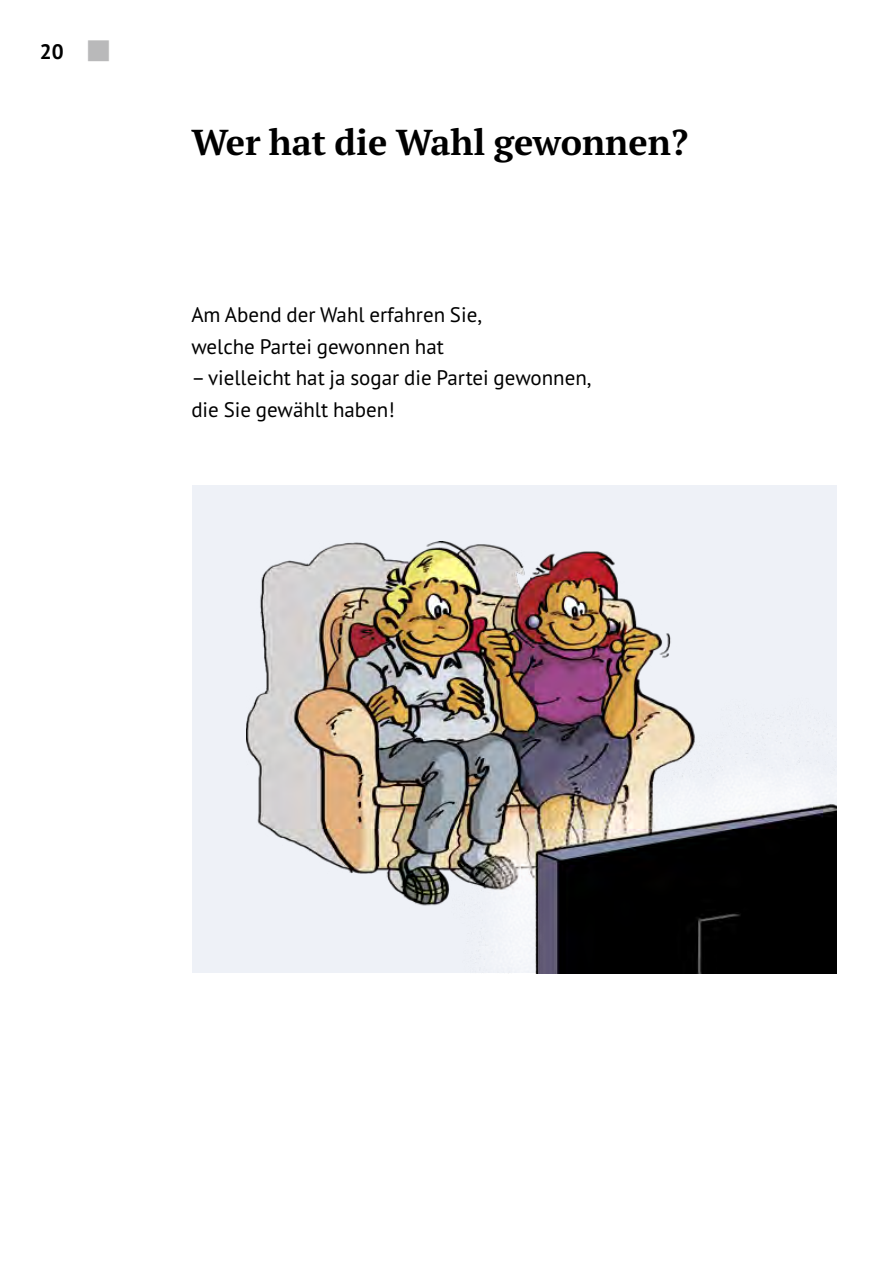
<style>
.page{position:relative;width:893px;height:1263px;background:#fff}
.page>*{position:absolute;margin:0;border:0;box-sizing:border-box;transform-origin:0 0}
.t1{font:700 36px "PT Serif Pro";color:#000}
.t2{font:21px/31.5px "PT Sans Pro";color:#000}
.t3{font:700 21px "PT Sans Pro";color:#000}
.s1{color:#b9b9ba}
</style>
<div class="page">
<div style="left:192px;top:486px;width:644px;height:487px;background:#eef1f7"></div>
<img style="left:247px;top:541px;width:590px;height:432px">
<p class="t3" style="left:40px;top:37px;width:73px">20 <span class="s1">■</span></p>
<h1 class="t1" style="left:191px;top:119px;width:499px">Wer hat die Wahl gewonnen?</h1>
<p class="t2" style="left:191px;top:298px;width:402px">Am Abend der Wahl erfahren Sie,<br>welche Partei gewonnen hat<br>–vielleicht hat ja sogar die Partei gewonnen, die Sie gewählt haben!</p>
</div>
